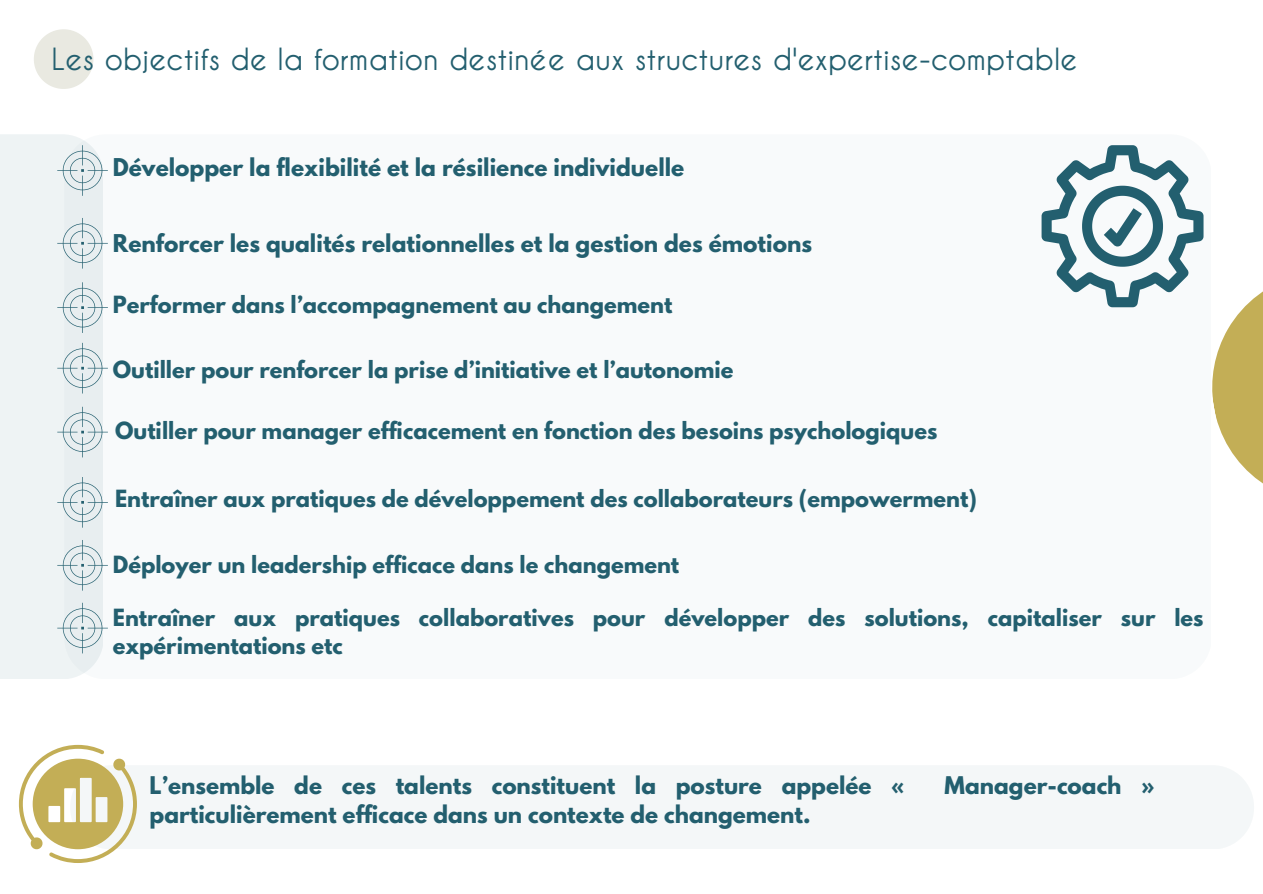
<style>
.page{position:relative;width:1263px;height:894px;background:#fff}
.page>*{position:absolute;margin:0;border:0;box-sizing:border-box;transform-origin:0 0}
.t1{font:700 30.3px "Caviar Dreams";color:#235f6f}
.t2{font:700 21.75px "League Spartan";color:#235f6f}
.t3{font:700 21.6px "League Spartan";color:#235f6f}
.t4{font:700 21px/28px "League Spartan";color:#235f6f}
</style>
<div class="page">
<svg style="left:34px;top:29px;width:59px;height:60px"></svg>
<div style="left:0;top:134px;width:103px;height:544px;background:#eef3f4"></div>
<svg style="left:57px;top:282px;width:51px;height:51px"></svg>
<svg style="left:57px;top:145px;width:51px;height:51px"></svg>
<svg style="left:57px;top:343px;width:51px;height:50px"></svg>
<svg style="left:57px;top:406px;width:51px;height:51px"></svg>
<div style="left:137px;top:766px;width:1117px;height:82px;background:#f4f7f8"></div>
<svg style="left:19px;top:744px;width:118px;height:118px"></svg>
<svg style="left:1212px;top:291px;width:51px;height:193px"></svg>
<svg style="left:57px;top:477px;width:51px;height:50px"></svg>
<svg style="left:57px;top:540px;width:51px;height:50px"></svg>
<svg style="left:57px;top:602px;width:51px;height:51px"></svg>
<svg style="left:1041px;top:145px;width:162px;height:162px"></svg>
<h1 class="t1" style="left:52px;top:42px;width:1027px">Les objectifs de la formation destinée aux structures d'expertise-comptable</h1>
<p class="t2" style="left:113px;top:156px;width:573px">Développer la flexibilité et la résilience individuelle</p>
<p class="t2" style="left:113px;top:233px;width:701px">Renforcer les qualités relationnelles et la gestion des émotions</p>
<p class="t4" style="left:113px;top:293px;width:561px">Performer dans l’accompagnement au changement</p>
<p class="t4" style="left:113px;top:358px;width:622px">Outiller pour renforcer la prise d’initiative et l’autonomie</p>
<p class="t4" style="left:115px;top:419px;width:824px">Outiller pour manager efficacement en fonction des besoins psychologiques</p>
<p class="t4" style="left:115px;top:487px;width:863px">Entraîner aux pratiques de développement des collaborateurs (empowerment)</p>
<p class="t4" style="left:113px;top:552px;width:568px">Déployer un leadership efficace dans le changement</p>
<p class="t4" style="left:113px;top:605px;width:1092px">Entraîner aux pratiques collaboratives pour développer des solutions, capitaliser sur les expérimentations etc</p>
<p class="t3" style="left:150px;top:774px;width:757px">L’ensemble de ces talents constituent la posture appelée «</p>
<p class="t3" style="left:945px;top:774px;width:211px">Manager-coach »</p>
<p class="t3" style="left:150px;top:803px;width:663px">particulièrement efficace dans un contexte de changement.</p>
</div>
